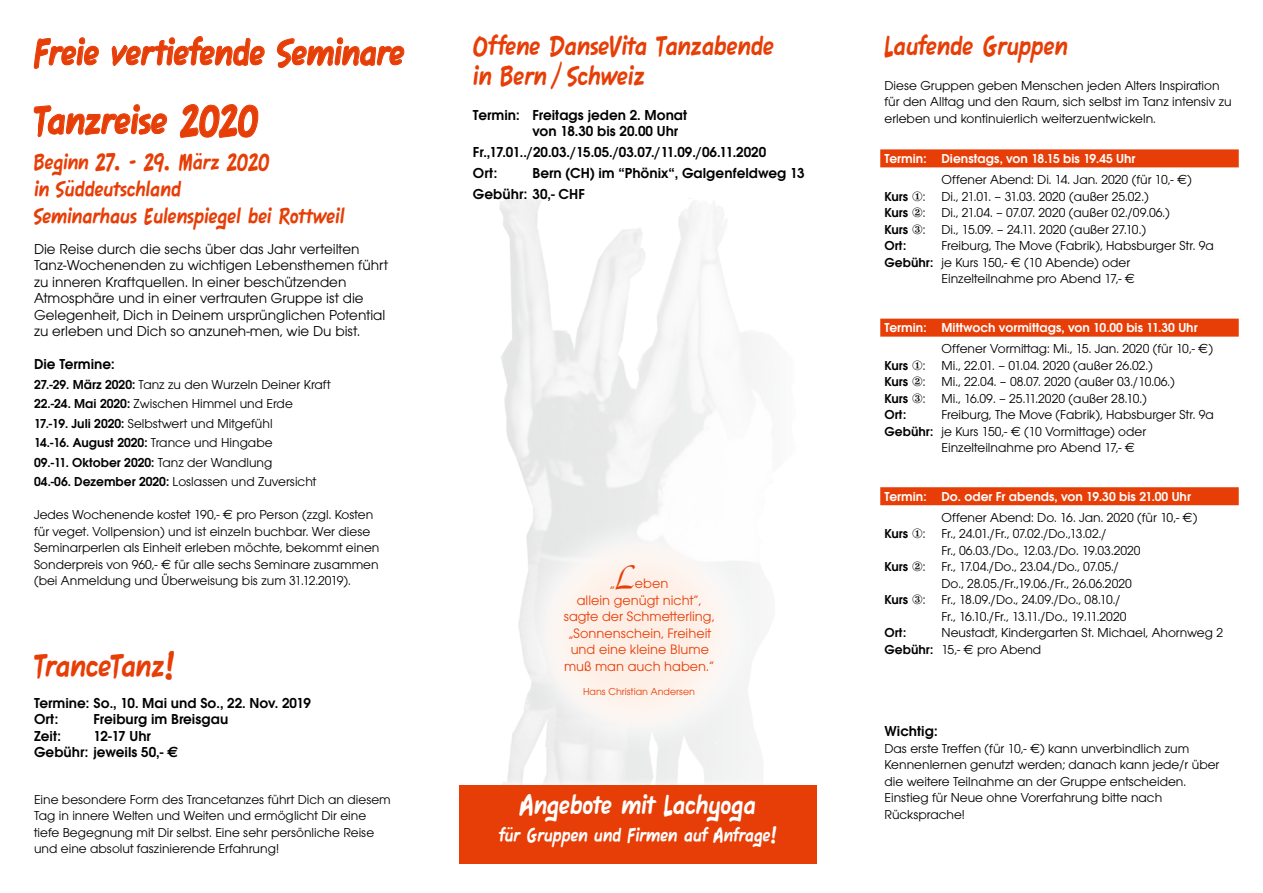
<style>
.page{position:relative;width:1263px;height:893px;background:#fff}
.page>*{position:absolute;margin:0;border:0;box-sizing:border-box;transform-origin:0 0}
.t1{font:46.5px "Fawn Script";letter-spacing:.01em;color:#e73e07}
.t2{font:43.5px "Fawn Script";letter-spacing:.005em;color:#e73e07}
.t3{font:37.5px "Fawn Script";letter-spacing:.005em;color:#e73e07}
.t4{font:33.45px "Gabrielle";color:#e73e07}
.t5{font:31.5px/30px "Fawn Script";letter-spacing:.005em;color:#e73e07}
.t6{font:31.5px "Fawn Script";letter-spacing:.01em;color:#fff}
.t7{font:25.5px/27px "Fawn Script";letter-spacing:.01em;color:#e73e07}
.t8{font:22.5px "Fawn Script";letter-spacing:.01em;color:#fff}
.t9{font:600 15px/16.5px "Avant Garde Gothic Itc T";color:#000}
.t10{font:15px/16.5px "Avant Garde Gothic Itc T";color:#000}
.t11{font:14.25px "Avant Garde Gothic Itc T";color:#e73e07}
.t12{font:13.5px/16.5px "Avant Garde Gothic Itc T";color:#000}
.t13{font:600 13.5px/21px "Avant Garde Gothic Itc T";color:#fff}
.t14{font:13.5px "Avant Garde Gothic Itc T";letter-spacing:-.025em;color:#000}
.t15{font:600 13.5px "Avant Garde Gothic Itc T";color:#000}
.t16{font:10.5px "Avant Garde Gothic Itc T";color:#e73e07}
.s1{font-weight:600}
.s2{font-family:"Euro Sans"}
.s3{font-family:"Euro Sans";font-weight:700}
.s4{font-weight:400;color:#000}
.s5{font-family:"Euro Sans";font-weight:400;color:#000}
</style>
<div class="page">
<img style="left:499px;top:197px;width:254px;height:579px">
<div style="left:459px;top:785px;width:357px;height:79px;background:#e73e07"></div>
<svg style="left:34px;top:37px;width:65px;height:32px"></svg>
<svg style="left:112px;top:36px;width:153px;height:30px"></svg>
<svg style="left:277px;top:37px;width:127px;height:31px"></svg>
<svg style="left:34px;top:104px;width:133px;height:33px"></svg>
<svg style="left:180px;top:104px;width:79px;height:34px"></svg>
<div style="left:880px;top:149px;width:359px;height:18px;background:#e73e07"></div>
<div style="left:880px;top:319px;width:359px;height:18px;background:#e73e07"></div>
<div style="left:880px;top:487px;width:359px;height:18px;background:#e73e07"></div>
<div style="left:514px;top:512px;width:250px;height:246px;background:#f3f3f3"></div>
<div style="left:541px;top:539px;width:196px;height:191px;background:#feefe6;border-radius:50%"></div>
<h2 class="t2" style="left:34px;top:25px;width:372px">Freie vertiefende Seminare</h2>
<h1 class="t1" style="left:34px;top:91px;width:226px">Tanzreise 2020</h1>
<h3 class="t7" style="left:34px;top:148px;width:320px">Beginn 27. - 29. März 2020<br>in Süddeutschland<br>Seminarhaus Eulenspiegel bei Rottweil)</h3>
<p class="t10" style="left:34px;top:240px;width:355px">Die Reise durch die sechs über das Jahr verteilten Tanz-Wochenenden zu wichtigen Lebensthemen führt zu inneren Kraftquellen. In einer beschützenden Atmosphäre und in einer vertrauten Gruppe ist die Gelegenheit, Dich in Deinem ursprünglichen Potential zu erleben und Dich so anzuneh-men, wie Du bist.</p>
<p class="t9" style="left:34px;top:356px;width:82px">Die Termine:</p>
<p class="t12" style="left:34px;top:374px;width:298px;line-height:19.5px"><span class="s1">27.-29. März 2020:</span> Tanz zu den Wurzeln Deiner Kraft <span class="s1">22.-24. Mai 2020:</span> Zwischen Himmel und Erde<br><span class="s1">17.-19. Juli 2020:</span> Selbstwert und Mitgefühl<br><span class="s1">14.-16. August 2020:</span> Trance und Hingabe<br><span class="s1">09.-11. Oktober 2020:</span> Tanz der Wandlung<br><span class="s1">04.-06. Dezember 2020:</span> Loslassen und Zuversicht</p>
<p class="t12" style="left:34px;top:506px;width:347px">Jedes Wochenende kostet 190,- <span class="s2">€</span> pro Person (zzgl. Kosten für veget. Vollpension) und ist einzeln buchbar. Wer diese Seminarperlen als Einheit erleben möchte, bekommt einen Sonderpreis von 960,- <span class="s2">€</span> für alle sechs Seminare zusammen (bei Anmeldung und Überweisung bis zum 31.12.2019).</p>
<h3 class="t3" style="left:34px;top:642px;width:143px">TranceTanz!</h3>
<p class="t9" style="left:34px;top:694px;width:278px">Termine: So., 10. Mai und So., 22. Nov. 2019<br>Ort:</p>
<p class="t9" style="left:94px;top:711px;width:136px">Freiburg im Breisgau</p>
<p class="t9" style="left:34px;top:727px;width:146px;text-indent:60px">12-17 Uhr<br>Gebühr: jeweils 50,- <span class="s3">€</span></p>
<p class="t12" style="left:34px;top:791px;width:358px">Eine besondere Form des Trancetanzes führt Dich an diesem Tag in innere Welten und Weiten und ermöglicht Dir eine tiefe Begegnung mit Dir selbst. Eine sehr persönliche Reise und eine absolut faszinierende Erfahrung!</p>
<p class="t9" style="left:34px;top:727px;width:29px">Zeit:</p>
<h3 class="t5" style="left:473px;top:30px;width:302px">Offene DanseVita Tanzabende in Bern/Schweiz</h3>
<p class="t9" style="left:532px;top:107px;width:156px;text-indent:-60px">Termin: Freitags jeden 2. Monat von 18.30 bis 20.00 Uhr</p>
<p class="t9" style="left:473px;top:142px;width:295px;line-height:21px">Fr.,17.01../20.03./15.05./03.07./11.09./06.11.2020<br>Ort:</p>
<p class="t9" style="left:473px;top:163px;width:333px;line-height:21px;text-indent:60px">Bern (CH) im “Phönix“, Galgenfeldweg 13<br>Gebühr: 30,- CHF</p>
<h3 class="t4" style="left:616px;top:558px;width:20px">L</h3>
<p class="t11" style="left:635px;top:575px;width:35px">eben</p>
<p class="t11" style="left:577px;top:592px;width:126px">allein genügt nicht“,</p>
<p class="t11" style="left:564px;top:608px;width:152px">sagte der Schmetterling,</p>
<p class="t11" style="left:568px;top:625px;width:144px">„Sonnenschein, Freiheit</p>
<p class="t11" style="left:571px;top:641px;width:140px">und eine kleine Blume</p>
<p class="t11" style="left:564px;top:658px;width:152px">muß man auch haben.“</p>
<p class="t16" style="left:583px;top:686px;width:114px">Hans Christian Andersen</p>
<p class="t11" style="left:610px;top:575px;width:7px">„</p>
<h3 class="t6" style="left:520px;top:785px;width:237px">Angebote mit Lachyoga</h3>
<h3 class="t8" style="left:499px;top:821px;width:279px">für Gruppen und Firmen auf Anfrage!</h3>
<h3 class="t5" style="left:884px;top:30px;width:184px">Laufende Gruppen</h3>
<p class="t12" style="left:884px;top:77px;width:349px">Diese Gruppen geben Menschen jeden Alters Inspiration für den Alltag und den Raum, sich selbst im Tanz intensiv zu erleben und kontinuierlich weiterzuentwickeln.</p>
<p class="t13" style="left:941px;top:148px;width:252px;text-indent:-57px">Termin: Dienstags, von 18.15 bis 19.45 Uhr<br><span class="s4">Offener Abend: Di. 14. Jan. 2020 (für 10,-</span> <span class="s5">€</span><span class="s4">)</span></p>
<p class="t12" style="left:884px;top:188px;width:287px"><span class="s1">Kurs</span> ①: Di., 21.01. – 31.03. 2020 (außer 25.02.)<br><span class="s1">Kurs</span> ②: Di., 21.04. – 07.07. 2020 (außer 02./09.06.)<br><span class="s1">Kurs</span> ③: Di., 15.09. – 24.11. 2020 (außer 27.10.)<br><span class="s1">Ort:</span></p>
<p class="t12" style="left:941px;top:237px;width:274px">Freiburg, The Move (Fabrik), Habsburger Str. 9a</p>
<p class="t12" style="left:884px;top:254px;width:247px"><span class="s1">Gebühr:</span> je Kurs 150,- <span class="s2">€</span> (10 Abende) oder</p>
<p class="t12" style="left:941px;top:270px;width:195px">Einzelteilnahme pro Abend 17,- <span class="s2">€</span></p>
<p class="t13" style="left:941px;top:317px;width:273px;text-indent:-57px">Termin: Mittwoch vormittags, von 10.00 bis 11.30 Uhr<br><span class="s4">Offener Vormittag: Mi., 15. Jan. 2020 (für 10,-</span> <span class="s5">€</span><span class="s4">)</span></p>
<p class="t12" style="left:884px;top:357px;width:292px"><span class="s1">Kurs</span> ①: Mi., 22.01. – 01.04. 2020 (außer 26.02.)<br><span class="s1">Kurs</span> ②: Mi., 22.04. – 08.07. 2020 (außer 03./10.06.)<br><span class="s1">Kurs</span> ③: Mi., 16.09. – 25.11.2020 (außer 28.10.)<br><span class="s1">Ort:</span></p>
<p class="t12" style="left:941px;top:406px;width:274px">Freiburg, The Move (Fabrik), Habsburger Str. 9a</p>
<p class="t12" style="left:884px;top:423px;width:263px"><span class="s1">Gebühr:</span> je Kurs 150,- <span class="s2">€</span> (10 Vormittage) oder</p>
<p class="t12" style="left:941px;top:439px;width:195px">Einzelteilnahme pro Abend 17,- <span class="s2">€</span></p>
<p class="t13" style="left:941px;top:486px;width:257px;text-indent:-57px">Termin: Do. oder Fr abends, von 19.30 bis 21.00 Uhr<br><span class="s4">Offener Abend: Do. 16. Jan. 2020 (für 10,-</span> <span class="s5">€</span><span class="s4">)</span></p>
<p class="t12" style="left:884px;top:525px;width:224px"><span class="s1">Kurs</span> ①: Fr., 24.01./Fr., 07.02./Do.,13.02./</p>
<p class="t12" style="left:941px;top:542px;width:201px">Fr., 06.03./Do., 12.03./Do. 19.03.2020</p>
<p class="t12" style="left:884px;top:558px;width:236px"><span class="s1">Kurs</span> ②: Fr., 17.04./Do., 23.04./Do., 07.05./</p>
<p class="t12" style="left:941px;top:575px;width:192px">Do., 28.05./Fr.,19.06./Fr., 26.06.2020</p>
<p class="t12" style="left:884px;top:591px;width:238px"><span class="s1">Kurs</span> ③: Fr., 18.09./Do., 24.09./Do., 08.10./</p>
<p class="t14" style="left:941px;top:609px;width:187px">Fr., 16.10./Fr., 13.11./Do., 19.11.2020</p>
<p class="t15" style="left:884px;top:625px;width:23px">Ort:</p>
<p class="t12" style="left:884px;top:624px;width:340px;text-indent:57px">Neustadt, Kindergarten St. Michael, Ahornweg 2<br><span class="s1">Gebühr:</span> 15,- <span class="s2">€</span> pro Abend</p>
<p class="t9" style="left:884px;top:723px;width:54px">Wichtig:</p>
<p class="t12" style="left:884px;top:740px;width:336px">Das erste Treffen (für 10,- <span class="s2">€</span>) kann unverbindlich zum Kennenlernen genutzt werden; danach kann jede/r über die weitere Teilnahme an der Gruppe entscheiden.<br>Einstieg für Neue ohne Vorerfahrung bitte nach Rücksprache!</p>
</div>
